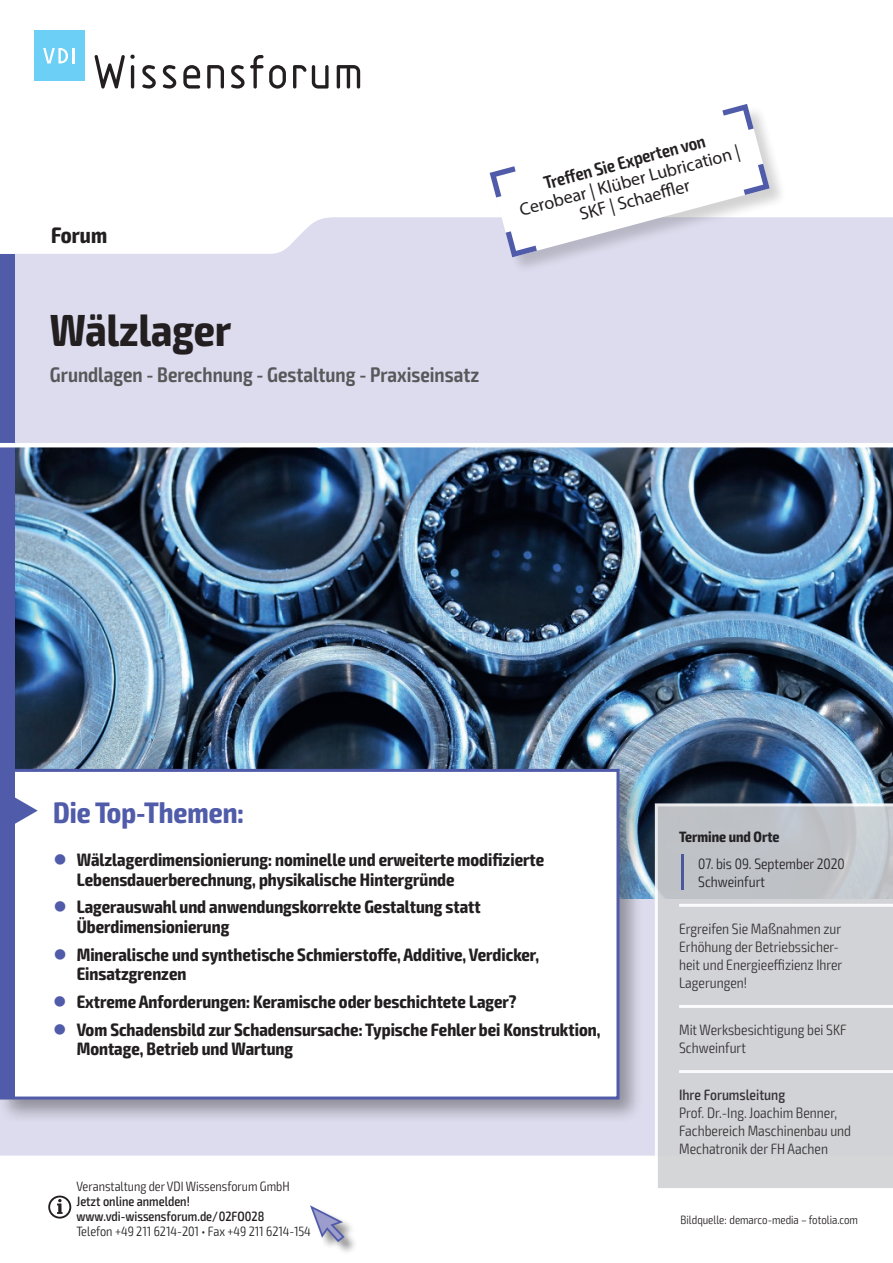
<style>
.page{position:relative;width:893px;height:1263px;background:#fff}
.page>*{position:absolute;margin:0;border:0;box-sizing:border-box;transform-origin:0 0}
.t1{font:700 condensed 45px "Exo 2";color:#231f20}
.t2{font:700 condensed 29.7px "Exo 2";color:#505ca9}
.t3{font:700 condensed 22.5px "Exo 2";color:#231f20}
.t4{font:600 condensed 21px "Exo 2";color:#57585a}
.t5{font:700 condensed 18px/19.5px "Exo 2";color:#231f20}
.t6{font:18px/19.5px "Myriad Pro";color:#231f20;text-align:center}
.t7{font:600 condensed 18px "Exo 2";color:#231f20}
.t8{font:300 condensed 15px/18px "Exo 2";color:#231f20}
.t9{font:500 condensed 15px "Exo 2";color:#231f20}
.t10{font:700 condensed 15px "Exo 2";color:#231f20}
.t11{font:300 condensed 13.5px "Exo 2";color:#231f20}
.t12{font:500 condensed 13.5px/15px "Exo 2";color:#231f20}
.t13{font:300 condensed 12px "Exo 2";color:#231f20}
.s1{color:#505ca9}
</style>
<div class="page">
<div style="left:0;top:217px;width:893px;height:938px;background:#dcdcee"></div>
<img style="left:14px;top:447px;width:879px;height:451px">
<div style="left:0;top:765px;width:644px;height:359px;background:#231f20;opacity:.4"></div>
<div style="left:2px;top:770px;width:616px;height:328px;background:#fff"></div>
<div style="left:3px;top:772px;width:11px;height:324px;background:#505ca9"></div>
<div style="left:0;top:769px;width:619px;height:330px;border:3px solid #505ca9"></div>
<svg style="left:14px;top:796px;width:24px;height:29px"></svg>
<div style="left:0;top:254px;width:14px;height:519px;background:#505ca9"></div>
<div style="left:311px;top:1206px;width:47px;height:49px;background:#231f20;opacity:.5"></div>
<svg style="left:310px;top:1205px;width:36px;height:38px"></svg>
<hr style="left:0;top:443px;width:893px;height:4px;background:#fff">
<svg style="left:655px;top:803px;width:238px;height:385px;background:#cfd0d4"></svg>
<svg style="left:94px;top:54px;width:41px;height:35px"></svg>
<svg style="left:142px;top:65px;width:14px;height:24px"></svg>
<svg style="left:163px;top:65px;width:13px;height:24px"></svg>
<svg style="left:183px;top:65px;width:17px;height:24px"></svg>
<svg style="left:207px;top:65px;width:17px;height:24px"></svg>
<svg style="left:231px;top:55px;width:55px;height:34px"></svg>
<svg style="left:293px;top:65px;width:36px;height:24px"></svg>
<svg style="left:337px;top:65px;width:23px;height:24px"></svg>
<div style="left:34px;top:30px;width:50px;height:51px;background:#6bcff6"></div>
<svg style="left:43px;top:48px;width:31px;height:15px"></svg>
<svg style="left:48px;top:1195px;width:23px;height:23px"></svg>
<div style="left:490px;top:104px;width:297px;height:171px;background:#231f20;opacity:.2"></div>
<svg style="left:490px;top:104px;width:280px;height:153px"></svg>
<p class="t3" style="left:51px;top:221px;width:58px">Forum</p>
<h1 class="t1" style="left:50px;top:303px;width:183px">Wälzlager</h1>
<p class="t4" style="left:50px;top:362px;width:431px">Grundlagen - Berechnung - Gestaltung - Praxiseinsatz</p>
<p class="t7" style="left:541px;top:173px;width:168px;rotate:-15deg">Treff en Sie Experten von</p>
<p class="t6" style="left:517px;top:201px;width:229px;rotate:-15deg">Cerobear | Klüber Lubrication |<br>SKF | Schaeffl er</p>
<h2 class="t2" style="left:53px;top:794px;width:192px">Die Top-Themen:</h2>
<p class="t5" style="left:77px;top:850px;width:469px;text-indent:-23px"><span class="s1">●</span> Wälzlagerdimensionierung: nominelle und erweiterte modifizierte<br>Lebensdauerberechnung, physikalische Hintergründe</p>
<p class="t5" style="left:77px;top:898px;width:405px;text-indent:-23px"><span class="s1">●</span> Lagerauswahl und anwendungskorrekte Gestaltung statt<br>Überdimensionierung</p>
<p class="t5" style="left:77px;top:945px;width:464px;text-indent:-23px"><span class="s1">●</span> Mineralische und synthetische Schmierstoffe, Additive, Verdicker,<br>Einsatzgrenzen</p>
<p class="t5" style="left:53px;top:992px;width:465px"><span class="s1">●</span> Extreme Anforderungen: Keramische oder beschichtete Lager?</p>
<p class="t5" style="left:77px;top:1020px;width:525px;text-indent:-23px"><span class="s1">●</span> Vom Schadensbild zur Schadensursache: Typische Fehler bei Konstruktion,<br>Montage, Betrieb und Wartung</p>
<p class="t11" style="left:77px;top:1178px;width:215px">Veranstaltung der VDI Wissensforum GmbH</p>
<p class="t12" style="left:77px;top:1194px;width:189px">Jetzt online anmelden! www.vdi-wissensforum.de/02FO028</p>
<p class="t11" style="left:77px;top:1223px;width:236px">Telefon +49 211 6214-201 • Fax +49 211 6214-154</p>
<p class="t10" style="left:679px;top:828px;width:102px">Termine und Orte</p>
<p class="t8" style="left:698px;top:855px;width:148px">07. bis 09. September 2020<br>Schweinfurt</p>
<p class="t8" style="left:679px;top:920px;width:165px">Ergreifen Sie Maßnahmen zur<br>Erhöhung der Betriebssicher&shy;heit und Energieeffizienz Ihrer<br>Lagerungen!</p>
<p class="t8" style="left:679px;top:1021px;width:169px">Mit Werksbesichtigung bei SKF<br>Schweinfurt</p>
<p class="t9" style="left:679px;top:1086px;width:108px">Ihre Forumsleitung</p>
<p class="t8" style="left:679px;top:1104px;width:173px">Prof. Dr.-Ing. Joachim Benner,<br>Fachbereich Maschinenbau und<br>Mechatronik der FH Aachen</p>
<p class="t13" style="left:681px;top:1212px;width:179px">Bildquelle: demarco-media – fotolia.com</p>
</div>
